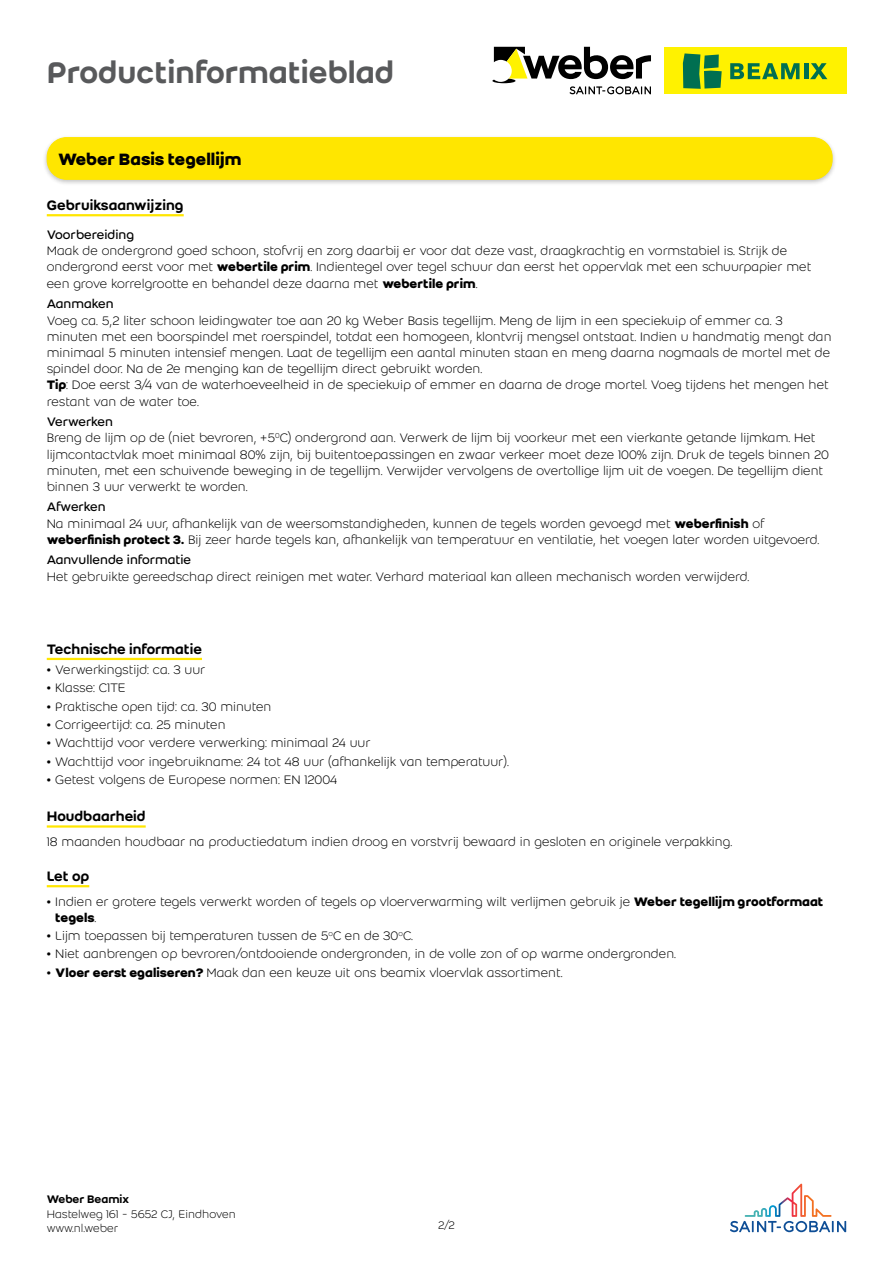
<style>
.page{position:relative;width:893px;height:1263px;background:#fff}
.page>*{position:absolute;margin:0;border:0;box-sizing:border-box;transform-origin:0 0}
.t1{font:500 33px "Weber";color:#58595b}
.t2{font:700 18px "Weber";color:#000}
.t3{font:500 15px "Weber";color:#000}
.t4{font:300 13.5px/16.2px "Weber";color:#000}
.t5{font:13.5px "Weber";color:#000}
.t6{font:300 12px/14.4px "Weber";color:#000}
.t7{font:500 12px "Weber";color:#000}
.s1{font-weight:700}
.s2{font-weight:400}
.s3{font-weight:500}
</style>
<div class="page">
<svg style="left:730px;top:1184px;width:116px;height:48px"></svg>
<div style="left:664px;top:47px;width:182px;height:47px;background:#fff200"></div>
<svg style="left:683px;top:53px;width:39px;height:36px"></svg>
<hr style="left:804px;top:63px;width:4px;height:16px;background:#006f51">
<svg style="left:810px;top:63px;width:17px;height:16px"></svg>
<svg style="left:730px;top:63px;width:69px;height:16px"></svg>
<svg style="left:492px;top:47px;width:159px;height:47px"></svg>
<hr style="left:47px;top:214px;width:137px;height:2px;background:#ffe600">
<hr style="left:47px;top:658px;width:155px;height:2px;background:#ffe600">
<hr style="left:47px;top:825px;width:99px;height:3px;background:#ffe600">
<hr style="left:47px;top:885px;width:42px;height:2px;background:#ffe600">
<div style="left:42px;top:135px;width:795px;height:52px;background:#000;opacity:.24"></div>
<div style="left:47px;top:138px;width:785px;height:41px;background:#ffe600;border-radius:20px"></div>
<div style="left:47px;top:137px;width:785px;height:43px;border:1px solid #ffe600;border-radius:20px"></div>
<h1 class="t1" style="left:47px;top:48px;width:349px">Productinformatieblad</h1>
<h2 class="t2" style="left:58px;top:146px;width:185px">Weber Basis tegellijm</h2>
<p class="t3" style="left:47px;top:194px;width:138px">Gebruiksaanwijzing</p>
<p class="t5" style="left:47px;top:225px;width:89px">Voorbereiding</p>
<p class="t4" style="left:47px;top:242px;width:766px">Maak de ondergrond goed schoon, stofvrij en zorg daarbij er voor dat deze vast, draagkrachtig en vormstabiel is. Strijk de ondergrond eerst voor met <span class="s1">webertile prim</span>. Indientegel over tegel schuur dan eerst het oppervlak met een schuurpapier met een grove korrelgrootte en behandel deze daarna met <span class="s1">webertile prim</span>.</p>
<p class="t5" style="left:47px;top:294px;width:68px">Aanmaken</p>
<p class="t4" style="left:47px;top:312px;width:786px">Voeg ca. 5,2 liter schoon leidingwater toe aan 20 kg Weber Basis tegellijm. Meng de lijm in een speciekuip of emmer ca. 3 minuten met een boorspindel met roerspindel, totdat een homogeen, klontvrij mengsel ontstaat. Indien u handmatig mengt dan minimaal 5 minuten intensief mengen. Laat de tegellijm een aantal minuten staan en meng daarna nogmaals de mortel met de spindel door. Na de 2e menging kan de tegellijm direct gebruikt worden.<br><span class="s1">Tip</span>: Doe eerst 3/4 van de waterhoeveelheid in de speciekuip of emmer en daarna de droge mortel. Voeg tijdens het mengen het restant van de water toe.</p>
<p class="t4" style="left:47px;top:413px;width:784px"><span class="s2">Verwerken<br></span>Breng de lijm op de (niet bevroren, +5<sup>0</sup>C) ondergrond aan. Verwerk de lijm bij voorkeur met een vierkante getande lijmkam. Het lijmcontactvlak moet minimaal 80% zijn, bij buitentoepassingen en zwaar verkeer moet deze 100% zijn. Druk de tegels binnen 20 minuten, met een schuivende beweging in de tegellijm. Verwijder vervolgens de overtollige lijm uit de voegen. De tegellijm dient binnen 3 uur verwerkt te worden.</p>
<p class="t4" style="left:47px;top:499px;width:774px"><span class="s2">Afwerken<br></span>Na minimaal 24 uur, afhankelijk van de weersomstandigheden, kunnen de tegels worden gevoegd met <span class="s1">weberfinish</span> of <span class="s1">weberfinish protect 3.</span> Bij zeer harde tegels kan, afhankelijk van temperatuur en ventilatie, het voegen later worden uitgevoerd.</p>
<p class="t5" style="left:47px;top:551px;width:146px">Aanvullende informatie</p>
<p class="t4" style="left:47px;top:568px;width:704px">Het gebruikte gereedschap direct reinigen met water. Verhard materiaal kan alleen mechanisch worden verwijderd.</p>
<p class="t3" style="left:47px;top:638px;width:157px">Technische informatie</p>
<p class="t4" style="left:47px;top:661px;width:160px"><span class="s3">•</span> Verwerkingstijd: ca. 3 uur</p>
<p class="t4" style="left:47px;top:679px;width:80px"><span class="s3">•</span> Klasse: C1TE</p>
<p class="t4" style="left:47px;top:698px;width:226px"><span class="s3">•</span> Praktische open tijd: ca. 30 minuten</p>
<p class="t4" style="left:47px;top:716px;width:180px"><span class="s3">•</span> Corrigeertijd: ca. 25 minuten</p>
<p class="t4" style="left:47px;top:734px;width:325px"><span class="s3">•</span> Wachttijd voor verdere verwerking: minimaal 24 uur</p>
<p class="t4" style="left:47px;top:753px;width:464px"><span class="s3">•</span> Wachttijd voor ingebruikname: 24 tot 48 uur (afhankelijk van temperatuur).</p>
<p class="t4" style="left:47px;top:771px;width:292px"><span class="s3">•</span> Getest volgens de Europese normen: EN 12004</p>
<p class="t3" style="left:47px;top:805px;width:100px">Houdbaarheid</p>
<p class="t4" style="left:47px;top:833px;width:687px">18 maanden houdbaar na productiedatum indien droog en vorstvrij bewaard in gesloten en originele verpakking.</p>
<p class="t3" style="left:47px;top:865px;width:44px">Let op</p>
<p class="t4" style="left:55px;top:893px;width:770px;text-indent:-9px"><span class="s3">•</span> Indien er grotere tegels verwerkt worden of tegels op vloerverwarming wilt verlijmen gebruik je <span class="s1">Weber tegellijm grootformaat tegels</span>.</p>
<p class="t4" style="left:47px;top:927px;width:368px"><span class="s3">•</span> Lijm toepassen bij temperaturen tussen de 5<sup>o</sup>C en de 30<sup>o</sup>C.</p>
<p class="t4" style="left:47px;top:946px;width:631px"><span class="s3">•</span> Niet aanbrengen op bevroren/ontdooiende ondergronden, in de volle zon of op warme ondergronden.</p>
<p class="t4" style="left:47px;top:964px;width:517px"><span class="s3">•</span> <span class="s1">Vloer eerst egaliseren?</span> Maak dan een keuze uit ons beamix vloervlak assortiment.</p>
<p class="t7" style="left:47px;top:1191px;width:84px">Weber Beamix</p>
<p class="t6" style="left:47px;top:1206px;width:190px">Hastelweg 161 - 5652 CJ, Eindhoven www.nl.weber</p>
<p class="t6" style="left:438px;top:1218px;width:18px">2/2</p>
</div>
